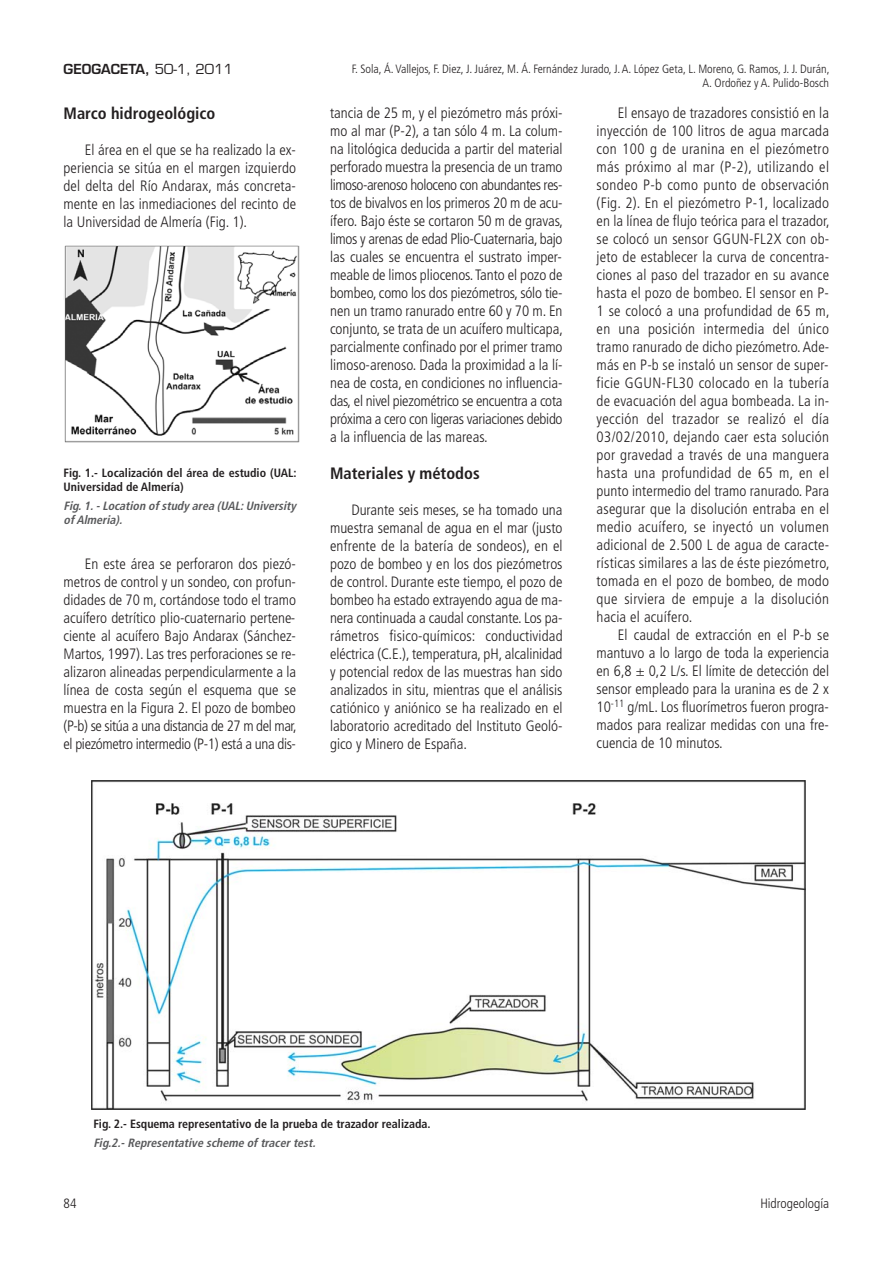
<style>
.page{position:relative;width:893px;height:1263px;background:#fff}
.page>*{position:absolute;margin:0;border:0;box-sizing:border-box;transform-origin:0 0}
.t1{font:700 condensed 16.5px "Frutiger";color:#231f20}
.t2{font:300 condensed 15px/18px "Frutiger";color:#231f20;text-align:justify}
.t3{font:600 13.5px "Eurostile";color:#231f20}
.t4{font:300 condensed 13.5px "Frutiger";color:#231f20}
.t5{font:700 condensed 12px/14.4px "Frutiger";color:#231f20}
.t6{font:300 condensed 12px/14.4px "Frutiger";color:#231f20;text-align:right}
.t7{font:italic 700 condensed 12px/14.4px "Frutiger";color:#58595b}
.s1{font-weight:400}
</style>
<div class="page">
<img style="left:64px;top:245px;width:236px;height:197px">
<img style="left:91px;top:781px;width:714px;height:328px">
<p class="t3" style="left:64px;top:64px;width:171px">GEOGACETA, <span class="s1">50-1, 2011</span></p>
<p class="t1" style="left:64px;top:106px;width:153px">Marco hidrogeológico</p>
<p class="t2" style="left:64px;top:142px;width:234px;text-indent:21px">El área en el que se ha realizado la ex&shy;periencia se sitúa en el margen izquierdo del delta del Río Andarax, más concreta&shy;mente en las inmediaciones del recinto de la Universidad de Almería (Fig. 1).</p>
<p class="t5" style="left:64px;top:466px;width:234px">Fig. 1.- Localización del área de estudio (UAL:<br>Universidad de Almería)</p>
<p class="t7" style="left:64px;top:499px;width:234px">Fig.1.-Location of study area (UAL:University of Almeria).</p>
<p class="t2" style="left:64px;top:556px;width:235px;text-indent:21px">En este área se perforaron dos piezó&shy;metros de control y un sondeo, con profun&shy;didades de 70 m, cortándose todo el tramo acuífero detrítico plio-cuaternario pertene&shy;ciente al acuífero Bajo Andarax (Sánchez-Martos, 1997). Las tres perforaciones se re&shy;alizaron alineadas perpendicularmente a la línea de costa según el esquema que se muestra en la Figura 2. El pozo de bombeo (P-b) se sitúa a una distancia de 27 m del mar, el piezómetro intermedio (P-1) está a una dis-</p>
<p class="t6" style="left:352px;top:62px;width:479px">F. Sola, Á. Vallejos, F. Diez, J. Juárez, M. Á. Fernández Jurado, J. A. López Geta, L. Moreno, G. Ramos, J. J. Durán,<br>A. Ordoñez y A. Pulido-Bosch</p>
<p class="t2" style="left:330px;top:105px;width:234px">tancia de 25 m, y el piezómetro más próxi&shy;mo al mar (P-2), a tan sólo 4 m. La colum&shy;na litológica deducida a partir del material perforado muestra la presencia de un tramo limoso-arenoso holoceno con abundantes res&shy;tos de bivalvos en los primeros 20 m de acu&shy;ífero. Bajo éste se cortaron 50 m de gravas, limos y arenas de edad Plio-Cuaternaria, bajo las cuales se encuentra el sustrato imper&shy;meable de limos pliocenos. Tanto el pozo de bombeo, como los dos piezómetros, sólo tie&shy;nen un tramo ranurado entre 60 y 70 m. En conjunto, se trata de un acuífero multicapa, parcialmente confinado por el primer tramo limoso-arenoso. Dada la proximidad a la lí&shy;nea de costa, en condiciones no influencia&shy;das, el nivel piezométrico se encuentra a cota próxima a cero con ligeras variaciones debido a la influencia de las mareas.</p>
<p class="t1" style="left:330px;top:467px;width:151px">Materiales y métodos</p>
<p class="t2" style="left:330px;top:502px;width:234px;text-indent:21px">Durante seis meses, se ha tomado una muestra semanal de agua en el mar (justo enfrente de la batería de sondeos), en el pozo de bombeo y en los dos piezómetros de control. Durante este tiempo, el pozo de bombeo ha estado extrayendo agua de ma&shy;nera continuada a caudal constante. Los pa&shy;rámetros fisico-químicos: conductividad eléctrica (C.E.), temperatura, pH, alcalinidad y potencial redox de las muestras han sido analizados in situ, mientras que el análisis catiónico y aniónico se ha realizado en el laboratorio acreditado del Instituto Geoló&shy;gico y Minero de España.</p>
<p class="t2" style="left:596px;top:105px;width:235px;text-indent:21px">El ensayo de trazadores consistió en la inyección de 100 litros de agua marcada con 100 g de uranina en el piezómetro más próximo al mar (P-2), utilizando el sondeo P-b como punto de observación (Fig. 2). En el piezómetro P-1, localizado en la línea de flujo teórica para el trazador, se colocó un sensor GGUN-FL2X con ob&shy;jeto de establecer la curva de concentra&shy;ciones al paso del trazador en su avance hasta el pozo de bombeo. El sensor en P-1 se colocó a una profundidad de 65 m, en una posición intermedia del único tramo ranurado de dicho piezómetro. Ade&shy;más en P-b se instaló un sensor de super&shy;ficie GGUN-FL30 colocado en la tubería de evacuación del agua bombeada. La in&shy;yección del trazador se realizó el día 03/02/2010, dejando caer esta solución por gravedad a través de una manguera hasta una profundidad de 65 m, en el punto intermedio del tramo ranurado. Para asegurar que la disolución entraba en el medio acuífero, se inyectó un volumen adicional de 2.500 L de agua de caracte&shy;rísticas similares a las de éste piezómetro, tomada en el pozo de bombeo, de modo que sirviera de empuje a la disolución hacia el acuífero.</p>
<p class="t2" style="left:596px;top:627px;width:234px;text-indent:21px">El caudal de extracción en el P-b se mantuvo a lo largo de toda la experiencia en 6,8 ± 0,2 L/s. El límite de detección del sensor empleado para la uranina es de 2 x 10<sup>-11</sup> g/mL. Los fluorímetros fueron progra&shy;mados para realizar medidas con una fre&shy;cuencia de 10 minutos.</p>
<p class="t5" style="left:93px;top:1118px;width:339px">Fig. 2.- Esquema representativo de la prueba de trazador realizada.</p>
<p class="t7" style="left:93px;top:1137px;width:226px">Fig.2.-Representative scheme of tracertest.</p>
<p class="t4" style="left:64px;top:1198px;width:14px">84</p>
<p class="t4" style="left:760px;top:1198px;width:70px">Hidrogeología</p>
</div>
